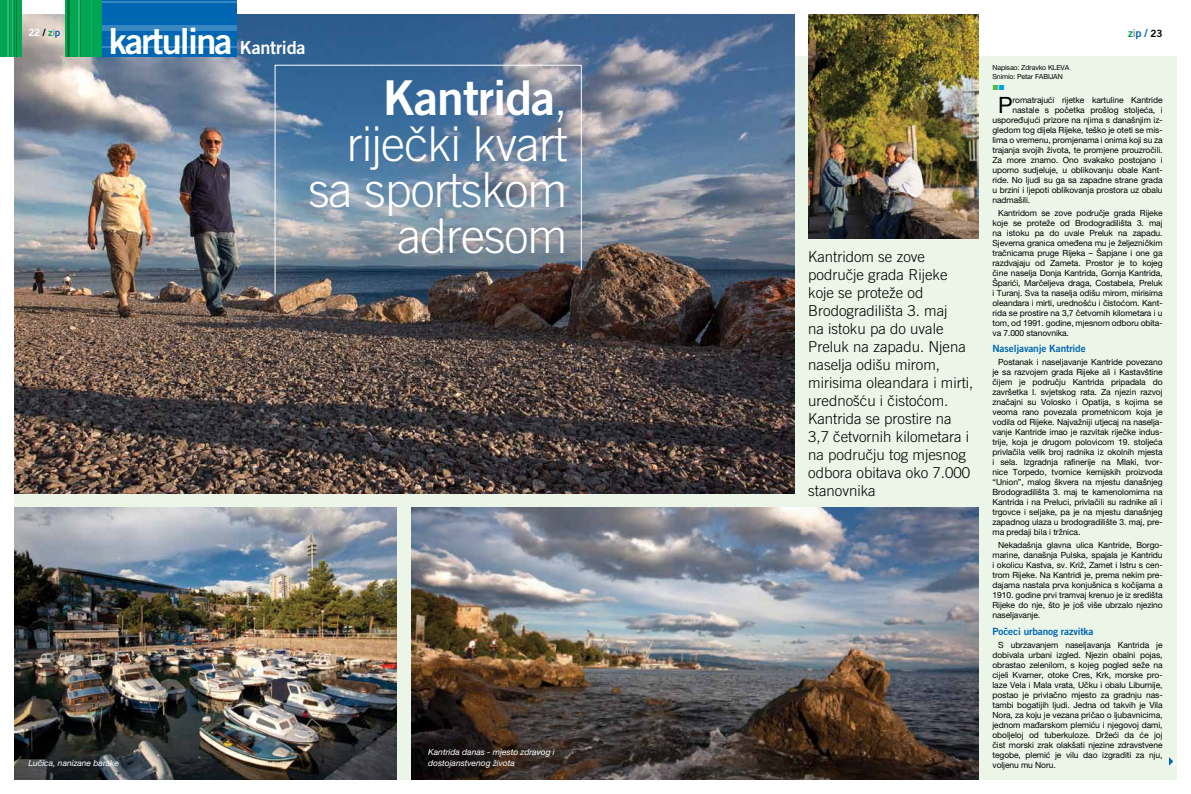
<style>
.page{position:relative;width:1191px;height:794px;background:#fff}
.page>*{position:absolute;margin:0;border:0;box-sizing:border-box;transform-origin:0 0}
.t1{font:300 48px/46px "Trade Gothic MS";letter-spacing:-.02em;color:#fff;text-align:right}
.t2{font:48px "Trade Gothic MS Bold Two";letter-spacing:-.02em;color:#fff}
.t3{font:36px "Trade Gothic MS Bold Two";letter-spacing:-.05em;color:#fff}
.t4{font:22.5px "Helvetica Neue LT Pro";color:#000}
.t5{font:300 15px/18px "Trade Gothic MS";color:#000}
.t6{font:11px "Trade Gothic Bold Two";color:#0066b3}
.t7{font:10px "Trade Gothic MS Bold Two";letter-spacing:-.01em;color:#0066b3}
.t8{font:10px "Trade Gothic Bold Two";color:#fff}
.t9{font:8.5px/10px "Helvetica Neue LT Pro";letter-spacing:-.01em;color:#000;text-align:justify}
.t10{font:italic 8.5px/10.2px "Helvetica Neue LT Pro";color:#fff}
.t11{font:7px/8.4px "Helvetica Neue LT Pro";letter-spacing:-.015em;color:#000}
.s1{font-size:18px}
.s2{color:#000}
.s3{color:#00a651}
.s4{color:#939598}
.s5{color:#0066b3}
.s6{font-size:10px;color:#000}
.s7{font-family:"Trade Gothic MS";font-weight:300}
</style>
<div class="page">
<div style="left:14px;top:57px;width:1162px;height:723px;background:#ebf5e8"></div>
<img style="left:14px;top:14px;width:780px;height:479px">
<div style="left:92px;top:0;width:144px;height:57px;background:#0066b3"></div>
<hr style="left:92px;top:1px;width:144px;height:1px;background:#fff">
<div style="left:92px;top:25px;width:144px;height:5px;background:#3887c3"></div>
<hr style="left:92px;top:47px;width:144px;height:1px;background:#fff">
<hr style="left:92px;top:38px;width:144px;height:1px;background:#00a651">
<hr style="left:92px;top:20px;width:144px;height:1px;background:#00a651">
<div style="left:65px;top:0;width:37px;height:57px;background:#00a651"></div>
<hr style="left:101px;top:0;width:1px;height:57px;background:#0066b3">
<hr style="left:78px;top:0;width:2px;height:57px;background:#fff">
<hr style="left:92px;top:0;width:1px;height:57px;background:#fff">
<hr style="left:81px;top:0;width:1px;height:57px;background:#000">
<hr style="left:68px;top:0;width:2px;height:57px;background:#000">
<div style="left:0;top:0;width:21px;height:57px;background:#00a651"></div>
<hr style="left:8px;top:0;width:1px;height:57px;background:#fff">
<hr style="left:14px;top:0;width:1px;height:57px;background:#000">
<hr style="left:16px;top:0;width:1px;height:57px;background:#000">
<hr style="left:12px;top:0;width:1px;height:57px;background:#fff">
<img style="left:274px;top:64px;width:308px;height:230px">
<img style="left:14px;top:507px;width:383px;height:273px">
<img style="left:411px;top:507px;width:567px;height:273px">
<img style="left:808px;top:14px;width:170px;height:224px">
<svg style="left:1169px;top:757px;width:7px;height:10px"></svg>
<h2 class="t3" style="left:109px;top:18px;width:198px">kartulina <span class="s1">Kantrida</span></h2>
<p class="t8" style="left:28px;top:27px;width:34px">22 <span class="s2">/</span> <span class="s3">z</span><span class="s4">i</span><span class="s5">p</span></p>
<p class="t6" style="left:1128px;top:27px;width:36px"><span class="s3">z</span><span class="s4">i</span>p / <span class="s6">23</span></p>
<p class="t11" style="left:992px;top:63px;width:78px">Napisao: Zdravko KLEVA<br>Snimio: Petar FABIJAN</p>
<h3 class="t4" style="left:998px;top:91px;width:16px">P</h3>
<p class="t9" style="left:1012px;top:95px;width:152px">romatrajući rijetke kartuline Kantride</p>
<h1 class="t2" style="left:383px;top:68px;width:186px">Kantrida<span class="s7">,</span></h1>
<h1 class="t1" style="left:308px;top:120px;width:260px">riječki kvart sa sportskom adresom</h1>
<p class="t9" style="left:1012px;top:105px;width:152px">nastale s početka prošlog stoljeća, i</p>
<p class="t9" style="left:992px;top:115px;width:172px">uspoređujući prizore na njima s današnjim iz-</p>
<p class="t9" style="left:992px;top:125px;width:172px">gledom tog dijela Rijeke, teško je oteti se mis-</p>
<p class="t9" style="left:992px;top:135px;width:172px">lima o vremenu, promjenama i onima koji su za</p>
<p class="t9" style="left:992px;top:145px;width:172px">trajanja svojih života, te promjene prouzročili.</p>
<p class="t9" style="left:992px;top:155px;width:172px">Za more znamo. Ono svakako postojano i</p>
<p class="t9" style="left:992px;top:164px;width:172px">uporno sudjeluje, u oblikovanju obale Kant-</p>
<p class="t9" style="left:992px;top:174px;width:172px">ride. No ljudi su ga sa zapadne strane grada</p>
<p class="t9" style="left:992px;top:184px;width:172px">u brzini i ljepoti oblikovanja prostora uz obalu</p>
<p class="t9" style="left:992px;top:194px;width:39px">nadmašili.</p>
<p class="t9" style="left:992px;top:207px;width:172px;text-indent:6px">Kantridom se zove područje grada Rijeke koje se proteže od Brodogradilišta 3. maj na istoku pa do uvale Preluk na zapadu.<br>Sjeverna granica omeđena mu je željezničkim tračnicama pruge Rijeka – Šapjane i one ga razdvajaju od Zameta. Prostor je to kojeg čine naselja Donja Kantrida, Gornja Kantrida, Šparići, Marčeljeva draga, Costabela, Preluk i Turanj. Sva ta naselja odišu mirom, mirisima oleandara i mirti, urednošću i čistoćom. Kant&shy;rida se prostire na 3,7 četvornih kilometara i u tom, od 1991. godine, mjesnom odboru obita&shy;va 7.000 stanovnika.</p>
<p class="t7" style="left:992px;top:343px;width:95px">Naseljavanje Kantride</p>
<p class="t9" style="left:992px;top:357px;width:172px;text-indent:6px">Postanak i naseljavanje Kantride povezano je sa razvojem grada Rijeke ali i Kastavštine čijem je području Kantrida pripadala do završetka I. svjetskog rata. Za njezin razvoj značajni su Volosko i Opatija, s kojima se veoma rano povezala prometnicom koja je vodila od Rijeke. Najvažniji utjecaj na naselja&shy;vanje Kantride imao je razvitak riječke indus&shy;trije, koja je drugom polovicom 19. stoljeća privlačila velik broj radnika iz okolnih mjesta i sela. Izgradnja rafinerije na Mlaki, tvor&shy;nice Torpedo, tvornice kemijskih proizvoda “Union”, malog škvera na mjestu današnjeg Brodogradilišta 3. maj te kamenolomima na Kantrida i na Preluci, privlačili su radnike ali i trgovce i seljake, pa je na mjestu današnjeg zapadnog ulaza u brodogradilište 3. maj, pre&shy;ma predaji bila i tržnica.</p>
<p class="t9" style="left:992px;top:540px;width:172px;text-indent:6px">Nekadašnja glavna ulica Kantride, Borgo&shy;marine, današnja Pulska, spajala je Kantridu i okolicu Kastva, sv. Križ, Zamet i Istru s cen&shy;trom Rijeke. Na Kantridi je, prema nekim pre&shy;dajama nastala prva konjušnica s kočijama a 1910. godine prvi tramvaj krenuo je iz središta Rijeke do nje, što je još više ubrzalo njezino naseljavanje.</p>
<p class="t7" style="left:992px;top:625px;width:103px">Počeci urbanog razvitka</p>
<p class="t9" style="left:992px;top:640px;width:172px;text-indent:6px">S ubrzavanjem naseljavanja Kantrida je dobivala urbani izgled. Njezin obalni pojas, obrastao zelenilom, s kojeg pogled seže na cijeli Kvarner, otoke Cres, Krk, morske pro&shy;laze Vela i Mala vrata, Učku i obalu Liburnije, postao je privlačno mjesto za gradnju nas&shy;tambi bogatijih ljudi. Jedna od takvih je Vila Nora, za koju je vezana pričao o ljubavnicima, jednom mađarskom plemiću i njegovoj dami, oboljeloj od tuberkuloze. Držeći da će joj čist morski zrak olakšati njezine zdravstvene tegobe, plemić je vilu dao izgraditi za nju,</p>
<p class="t5" style="left:808px;top:247px;width:167px">Kantridom se zove područje grada Rijeke koje se proteže od<br>Brodogradilišta 3. maj<br>na istoku pa do uvale<br>Preluk na zapadu. Njena naselja odišu mirom, mirisima oleandara i mirti, urednošću i čistoćom.<br>Kantrida se prostire na<br>3,7 četvornih kilometara i na području tog mjesnog odbora obitava oko 7.000 stanovnika</p>
<p class="t10" style="left:428px;top:747px;width:128px">Kantrida danas - mjesto zdravog i dostojanstvenog života</p>
<p class="t10" style="left:28px;top:757px;width:92px">Lučica, nanizane barake</p>
<p class="t9" style="left:992px;top:759px;width:65px">voljenu mu Noru.</p>
</div>
